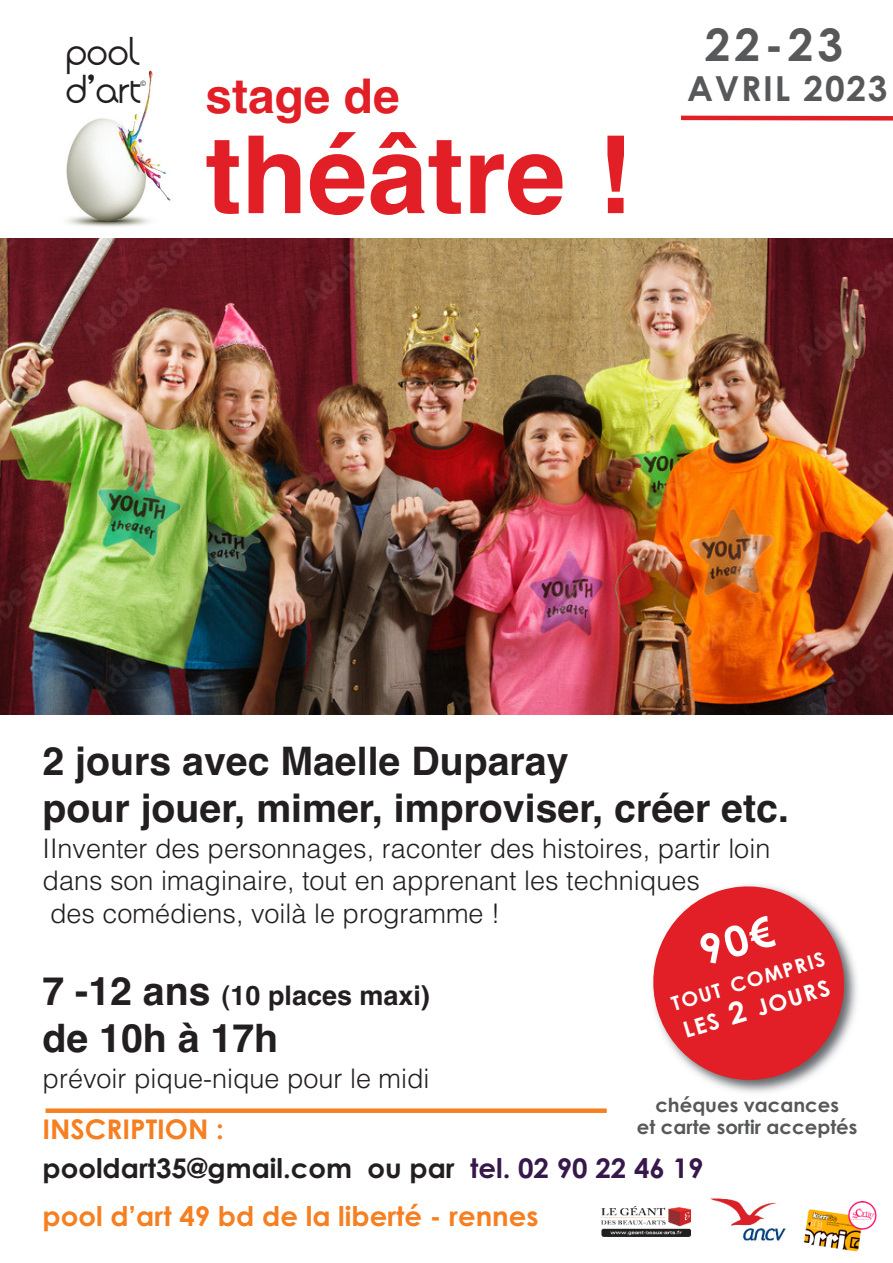
<style>
.page{position:relative;width:893px;height:1263px;background:#fff}
.page>*{position:absolute;margin:0;border:0;box-sizing:border-box;transform-origin:0 0}
.t1{font:700 108px "Helvetica";color:#e21f26}
.t2{font:700 47.85px "Helvetica";color:#e21f26}
.t3{font:700 44.85px "Century Gothic";color:#57585a}
.t4{font:700 39.3px/47.1px "Helvetica";color:#231f20}
.t5{font:37.5px/38.1px "Quadranta";color:#231f20}
.t6{font:700 34.5px "Century Gothic";letter-spacing:.05em;color:#57585a}
.t7{font:700 27.15px/39px "Century Gothic";color:#231f20}
.t8{font:700 27.15px "Century Gothic";color:#f57f21}
.t9{font:300 27px/32.4px "Helvetica";color:#231f20}
.t10{font:700 27px "Helvetica";color:#231f20}
.t11{font:700 22.2px "Century Gothic";color:#fff}
.t12{font:700 19.8px "Century Gothic";color:#fff}
.t13{font:700 19.35px/22.8px "Century Gothic";color:#57585a;text-align:center}
.t14{font:7.5px "Helvetica";color:#231f20}
.s1{font-size:39.3px}
.s2{color:#f57f21}
.s3{color:#37184b}
.s4{font-size:29.7px}
</style>
<div class="page">
<img style="left:0;top:238px;width:893px;height:477px">
<img style="left:66px;top:70px;width:105px;height:157px">
<svg style="left:653px;top:885px;width:202px;height:206px;fill:#e21f26"></svg>
<img style="left:602px;top:1206px;width:88px;height:31px">
<img style="left:710px;top:1198px;width:76px;height:43px">
<img style="left:805px;top:1202px;width:71px;height:49px">
<svg style="left:681px;top:115px;width:212px;height:6px"></svg>
<div style="left:46px;top:1108px;width:561px;height:5px;background:#f57f21"></div>
<div style="left:698px;top:915px;width:78px;height:51px;background:#e21f26"></div>
<h3 class="t5" style="left:66px;top:37px;width:76px">pool d’art</h3>
<p class="t14" style="left:140px;top:79px;width:7px">©</p>
<h2 class="t2" style="left:205px;top:68px;width:196px">stage de</h2>
<h1 class="t1" style="left:205px;top:113px;width:428px">théâtre !</h1>
<h3 class="t3" style="left:705px;top:20px;width:140px">22-23</h3>
<p class="t6" style="left:687px;top:69px;width:202px">AVRIL 2023</p>
<h3 class="t4" style="left:43px;top:737px;width:748px">2 jours avec Maelle Duparay<br>pour jouer, mimer, improviser, créer etc.</h3>
<p class="t9" style="left:43px;top:830px;width:729px">IInventer des personnages, raconter des histoires, partir loin dans son imaginaire, tout en apprenant les techniques<br>des comédiens, voilà le programme !</p>
<p class="t12" style="left:669px;top:994px;width:160px;rotate:-17deg">tout compRIs</p>
<p class="t10" style="left:43px;top:979px;width:389px"><span class="s1">7 -12 ans</span> (10 places maxi)</p>
<h3 class="t4" style="left:43px;top:1014px;width:237px">de 10h à 17h</h3>
<p class="t9" style="left:43px;top:1060px;width:389px">prévoir pique-nique pour le midi</p>
<p class="t7" style="left:42px;top:1110px;width:663px"><span class="s2">InscRIptIon :<br></span>pooldart35@gmail.com ou par <span class="s3">tel. 02 90 22 46 19</span></p>
<p class="t8" style="left:42px;top:1201px;width:498px">pool d’art 49 bd de la liberté - rennes</p>
<p class="t11" style="left:680px;top:1019px;width:153px;rotate:-17deg">Les <span class="s4">2</span> jouRs</p>
<p class="t13" style="left:637px;top:1093px;width:222px">chéques vacances<br>et carte sortir acceptés</p>
</div>
